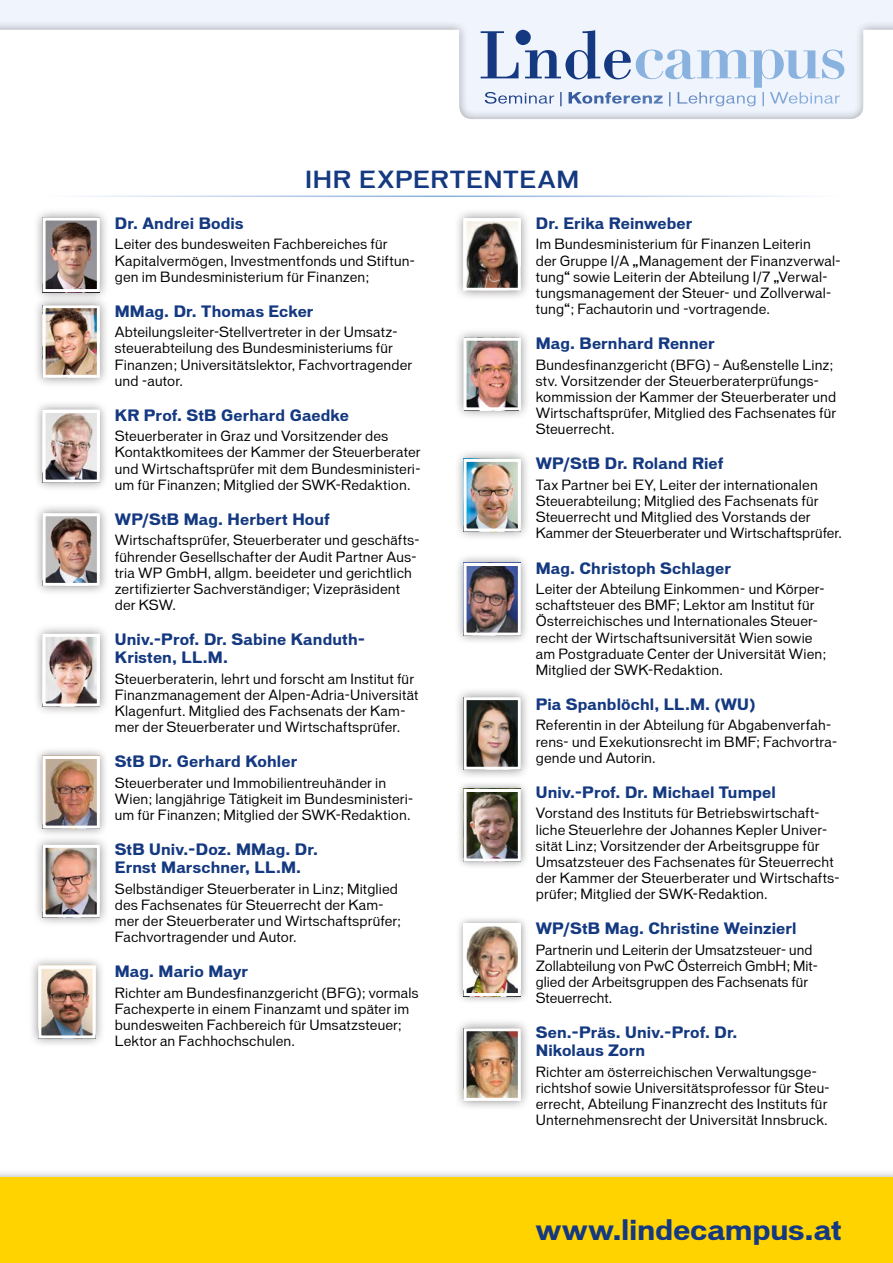
<style>
.page{position:relative;width:893px;height:1263px;background:#fff}
.page>*{position:absolute;margin:0;border:0;box-sizing:border-box;transform-origin:0 0}
.t1{font:700 27px "Vonnes";letter-spacing:-.015em;color:#143981}
.t2{font:500 22.5px "Vonnes";letter-spacing:.03em;color:#143981}
.t3{font:700 15px/18px "Vonnes";letter-spacing:.01em;color:#143981;scale:.95 1}
.t4{font:13.5px/16.2px "Vonnes";letter-spacing:.015em;color:#000;scale:.95 1}
.t5{font:13.5px/16.2px "Vonnes";letter-spacing:.015em;color:#000;scale:.94 1}
</style>
<div class="page">
<div style="left:0;top:0;width:893px;height:136px;background:#f0f4fc"></div>
<svg style="left:0;top:30px;width:893px;height:166px;fill:#fff"></svg>
<div style="left:0;top:1168px;width:893px;height:95px;background:#000;opacity:.33"></div>
<div style="left:0;top:1178px;width:893px;height:85px;background:#ffd300"></div>
<svg style="left:481px;top:30px;width:363px;height:76px"></svg>
<div style="left:32px;top:207px;width:78px;height:95px;background:#000;opacity:.44"></div>
<img style="left:47px;top:221px;width:49px;height:67px">
<div style="left:43px;top:217px;width:57px;height:75px;border:3px solid #fff"></div>
<div style="left:32px;top:295px;width:78px;height:93px;background:#000;opacity:.44"></div>
<img style="left:47px;top:309px;width:49px;height:65px">
<div style="left:43px;top:305px;width:57px;height:73px;border:3px solid #fff"></div>
<div style="left:33px;top:400px;width:76px;height:92px;background:#000;opacity:.44"></div>
<img style="left:47px;top:414px;width:49px;height:65px">
<div style="left:43px;top:410px;width:57px;height:73px;border:3px solid #fff"></div>
<div style="left:32px;top:503px;width:78px;height:93px;background:#000;opacity:.44"></div>
<img style="left:47px;top:517px;width:49px;height:65px">
<div style="left:43px;top:513px;width:57px;height:73px;border:3px solid #fff"></div>
<div style="left:32px;top:624px;width:78px;height:93px;background:#000;opacity:.44"></div>
<img style="left:47px;top:638px;width:49px;height:64px">
<div style="left:43px;top:634px;width:57px;height:72px;border:3px solid #fff"></div>
<div style="left:33px;top:746px;width:76px;height:92px;background:#000;opacity:.44"></div>
<img style="left:47px;top:760px;width:49px;height:65px">
<div style="left:43px;top:756px;width:57px;height:73px;border:3px solid #fff"></div>
<div style="left:32px;top:835px;width:78px;height:92px;background:#000;opacity:.44"></div>
<img style="left:47px;top:849px;width:49px;height:64px">
<div style="left:43px;top:845px;width:57px;height:72px;border:3px solid #fff"></div>
<div style="left:28px;top:956px;width:78px;height:92px;background:#000;opacity:.44"></div>
<img style="left:42px;top:970px;width:50px;height:64px">
<div style="left:38px;top:966px;width:58px;height:72px;border:3px solid #fff"></div>
<div style="left:453px;top:208px;width:78px;height:93px;background:#000;opacity:.44"></div>
<img style="left:467px;top:222px;width:50px;height:65px">
<div style="left:463px;top:218px;width:58px;height:73px;border:3px solid #fff"></div>
<div style="left:453px;top:327px;width:78px;height:93px;background:#000;opacity:.44"></div>
<img style="left:467px;top:342px;width:50px;height:64px">
<div style="left:463px;top:338px;width:58px;height:72px;border:3px solid #fff"></div>
<div style="left:453px;top:449px;width:78px;height:93px;background:#000;opacity:.44"></div>
<img style="left:467px;top:463px;width:50px;height:65px">
<div style="left:463px;top:459px;width:58px;height:73px;border:3px solid #fff"></div>
<div style="left:454px;top:553px;width:76px;height:92px;background:#000;opacity:.44"></div>
<img style="left:467px;top:567px;width:50px;height:65px">
<div style="left:463px;top:563px;width:58px;height:73px;border:3px solid #fff"></div>
<div style="left:453px;top:687px;width:78px;height:93px;background:#000;opacity:.44"></div>
<img style="left:467px;top:701px;width:50px;height:65px">
<div style="left:463px;top:697px;width:58px;height:73px;border:3px solid #fff"></div>
<div style="left:455px;top:781px;width:74px;height:88px;background:#000;opacity:.44"></div>
<img style="left:467px;top:793px;width:50px;height:65px">
<div style="left:463px;top:789px;width:58px;height:73px;border:3px solid #fff"></div>
<div style="left:455px;top:915px;width:74px;height:89px;background:#000;opacity:.44"></div>
<img style="left:467px;top:927px;width:50px;height:65px">
<div style="left:463px;top:923px;width:58px;height:73px;border:3px solid #fff"></div>
<div style="left:453px;top:1018px;width:78px;height:93px;background:#000;opacity:.44"></div>
<img style="left:467px;top:1032px;width:50px;height:65px">
<div style="left:463px;top:1028px;width:58px;height:73px;border:3px solid #fff"></div>
<h2 class="t2" style="left:305px;top:166px;width:275px">IHR EXPERTENTEAM</h2>
<p class="t3" style="left:115px;top:214px;width:137px">Dr. Andrei Bodis</p>
<p class="t4" style="left:115px;top:236px;width:318px">Leiter des bundesweiten Fachbereiches für<br>Kapitalvermögen, Investmentfonds und Stiftun&shy;gen im Bundesministerium für Finanzen;</p>
<p class="t3" style="left:115px;top:302px;width:211px">MMag. Dr. Thomas Ecker</p>
<p class="t4" style="left:115px;top:324px;width:315px">Abteilungsleiter-Stellvertreter in der Umsatz&shy;steuerabteilung des Bundesministeriums für Finanzen; Universitätslektor, Fachvortragender und -autor.</p>
<p class="t3" style="left:115px;top:406px;width:248px">KR Prof. StB Gerhard Gaedke</p>
<p class="t4" style="left:115px;top:428px;width:323px">Steuerberater in Graz und Vorsitzender des Kontaktkomitees der Kammer der Steuerberater und Wirtschaftsprüfer mit dem Bundesministeri&shy;um für Finanzen; Mitglied der SWK-Redaktion.</p>
<p class="t3" style="left:115px;top:510px;width:228px">WP/StB Mag. Herbert Houf</p>
<p class="t4" style="left:115px;top:532px;width:323px">Wirtschaftsprüfer, Steuerberater und geschäfts&shy;führender Gesellschafter der Audit Partner Aus&shy;tria WP GmbH, allgm. beeideter und gerichtlich zertifizierter Sachverständiger; Vizepräsident der KSW.</p>
<p class="t3" style="left:115px;top:630px;width:265px">Univ.-Prof. Dr. Sabine Kanduth-<br>Kristen, LL.M.</p>
<p class="t4" style="left:115px;top:670px;width:321px">Steuerberaterin, lehrt und forscht am Institut für Finanzmanagement der Alpen-Adria-Universität Klagenfurt. Mitglied des Fachsenats der Kam&shy;mer der Steuerberater und Wirtschaftsprüfer.</p>
<p class="t3" style="left:115px;top:752px;width:194px">StB Dr. Gerhard Kohler</p>
<p class="t4" style="left:115px;top:774px;width:316px">Steuerberater und Immobilientreuhänder in<br>Wien; langjährige Tätigkeit im Bundesministeri&shy;um für Finanzen; Mitglied der SWK-Redaktion.</p>
<p class="t3" style="left:115px;top:840px;width:215px">StB Univ.-Doz. MMag. Dr.<br>Ernst Marschner, LL.M.</p>
<p class="t4" style="left:115px;top:880px;width:303px">Selbständiger Steuerberater in Linz; Mitglied des Fachsenates für Steuerrecht der Kam&shy;mer der Steuerberater und Wirtschaftsprüfer; Fachvortragender und Autor.</p>
<p class="t3" style="left:115px;top:962px;width:142px">Mag. Mario Mayr</p>
<p class="t4" style="left:115px;top:984px;width:321px">Richter am Bundesfinanzgericht (BFG); vormals Fachexperte in einem Finanzamt und später im bundesweiten Fachbereich für Umsatzsteuer; Lektor an Fachhochschulen.</p>
<p class="t3" style="left:536px;top:214px;width:166px">Dr. Erika Reinweber</p>
<p class="t4" style="left:536px;top:236px;width:323px">Im Bundesministerium für Finanzen Leiterin<br>der Gruppe I/A „Management der Finanzverwal&shy;tung“ sowie Leiterin der Abteilung I/7 „Verwal&shy;tungsmanagement der Steuer- und Zollverwal&shy;tung“; Fachautorin und -vortragende.</p>
<p class="t3" style="left:536px;top:334px;width:190px">Mag. Bernhard Renner</p>
<p class="t4" style="left:536px;top:356px;width:318px">Bundesfinanzgericht (BFG) – Außenstelle Linz; stv. Vorsitzender der Steuerberaterprüfungs&shy;kommission der Kammer der Steuerberater und Wirtschaftsprüfer, Mitglied des Fachsenates für Steuerrecht.</p>
<p class="t3" style="left:536px;top:455px;width:199px">WP/StB Dr. Roland Rief</p>
<p class="t4" style="left:536px;top:477px;width:324px">Tax Partner bei EY, Leiter der internationalen Steuerabteilung; Mitglied des Fachsenats für Steuerrecht und Mitglied des Vorstands der Kammer der Steuerberater und Wirtschaftsprüfer.</p>
<p class="t3" style="left:536px;top:559px;width:207px">Mag. Christoph Schlager</p>
<p class="t4" style="left:536px;top:581px;width:307px">Leiter der Abteilung Einkommen- und Körper&shy;schaftsteuer des BMF; Lektor am Institut für Österreichisches und Internationales Steuer&shy;recht der Wirtschaftsuniversität Wien sowie am Postgraduate Center der Universität Wien; Mitglied der SWK-Redaktion.</p>
<p class="t3" style="left:536px;top:695px;width:233px">Pia Spanblöchl, LL.M. (WU)</p>
<p class="t4" style="left:536px;top:717px;width:319px">Referentin in der Abteilung für Abgabenverfah&shy;rens- und Exekutionsrecht im BMF; Fachvortra&shy;gende und Autorin.</p>
<p class="t3" style="left:536px;top:783px;width:254px">Univ.-Prof. Dr. Michael Tumpel</p>
<p class="t4" style="left:536px;top:805px;width:321px">Vorstand des Instituts für Betriebswirtschaft&shy;liche Steuerlehre der Johannes Kepler Univer&shy;sität Linz; Vorsitzender der Arbeitsgruppe für Umsatzsteuer des Fachsenates für Steuerrecht der Kammer der Steuerberater und Wirtschafts&shy;prüfer; Mitglied der SWK-Redaktion.</p>
<p class="t3" style="left:536px;top:919px;width:276px">WP/StB Mag. Christine Weinzierl</p>
<p class="t5" style="left:536px;top:941px;width:302px">Partnerin und Leiterin der Umsatzsteuer- und Zollabteilung von PwC Österreich GmbH; Mit&shy;glied der Arbeitsgruppen des Fachsenats für Steuerrecht.</p>
<p class="t3" style="left:536px;top:1023px;width:214px">Sen.-Präs. Univ.-Prof. Dr.<br>Nikolaus Zorn</p>
<p class="t4" style="left:536px;top:1064px;width:311px">Richter am österreichischen Verwaltungsge&shy;richtshof sowie Universitätsprofessor für Steu&shy;errecht, Abteilung Finanzrecht des Instituts für Unternehmensrecht der Universität Innsbruck.</p>
<h1 class="t1" style="left:536px;top:1213px;width:308px">www.lindecampus.at</h1>
</div>
